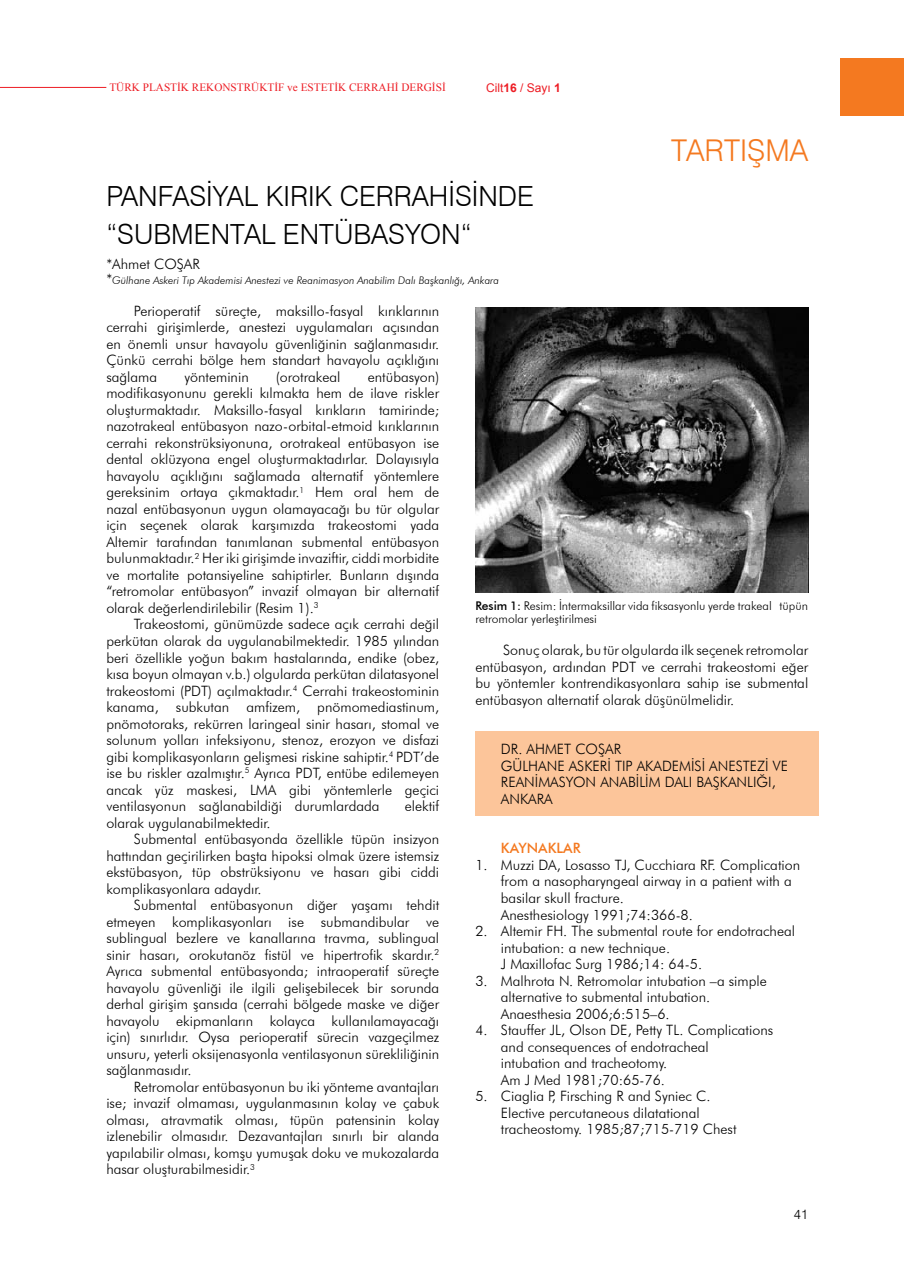
<style>
.page{position:relative;width:904px;height:1285px;background:#fff}
.page>*{position:absolute;margin:0;border:0;box-sizing:border-box;transform-origin:0 0}
.t1{font:300 30px "Swiss 721 BT";color:#f47920}
.t2{font:300 27.75px "Swiss 721 BT";color:#000}
.t3{font:300 14.25px/16.5px "Futura BT";color:#000}
.t4{font:500 14.25px "Futura BT";color:#f47920}
.t5{font:300 13.5px "Swiss 721 BT";color:#000}
.t6{font:300 12px/13.5px "Futura BT";color:#000}
.t7{font:12px "Arial";color:#ed1c24}
.t8{font:11.25px "Times New Roman";color:#ed1c24}
.t9{font:italic 300 10.5px "Futura BT";color:#000}
.s1{font-weight:700}
.s2{font-style:normal;font-size:14.25px}
.s3{font-weight:500}
</style>
<div class="page">
<div style="left:475px;top:731px;width:344px;height:84px;background:#fcc59a"></div>
<img style="left:475px;top:308px;width:333px;height:284px">
<hr style="left:0;top:87px;width:106px;height:1px;background:#ed1c24">
<div style="left:840px;top:59px;width:64px;height:57px;background:#f47920"></div>
<p class="t8" style="left:109px;top:80px;width:338px">TÜRK PLASTİK REKONSTRÜKTİF ve ESTETİK CERRAHİ DERGİSİ</p>
<p class="t7" style="left:486px;top:80px;width:76px">Cilt<span class="s1">16</span> / Sayı <span class="s1">1</span></p>
<h2 class="t2" style="left:106px;top:179px;width:33px">PANFAS</h2>
<h2 class="t2" style="left:206px;top:179px;width:23px">İYAL</h2>
<h2 class="t2" style="left:266px;top:179px;width:14px">KIRIK</h2>
<h2 class="t2" style="left:340px;top:179px;width:19px">CERRAH</h2>
<h2 class="t2" style="left:448px;top:179px;width:49px">İSİNDE</h2>
<h2 class="t2" style="left:106px;top:217px;width:30px">“SUBMENTAL</h2>
<h2 class="t2" style="left:283px;top:217px;width:19px">ENTÜBASYON</h2>
<h2 class="t2" style="left:460px;top:217px;width:12px">“</h2>
<p class="t3" style="left:106px;top:256px;width:95px">*Ahmet COŞAR</p>
<p class="t9" style="left:106px;top:273px;width:394px"><span class="s2">*</span>Gülhane Askeri Tıp Akademisi Anestezi ve Reanimasyon Anabilim Dalı Başkanlığı, Ankara</p>
<h1 class="t1" style="left:671px;top:132px;width:138px">TARTIŞMA</h1>
<p class="t3" style="left:106px;top:302px;width:334px;text-align:justify">Perioperatif süreçte, maksillo-fasyal kırıklarının cerrahi girişimlerde, anestezi uygulamaları açısından en önemli unsur havayolu güvenliğinin sağlanmasıdır.<br>Çünkü cerrahi bölge hem standart havayolu açıklığını sağlama</p>
<p class="t3" style="left:106px;top:368px;width:334px;text-align:justify;text-indent:261px">entübasyon) modifikasyonunu gerekli kılmakta hem de ilave riskler oluşturmaktadır. Maksillo-fasyal kırıkların tamirinde; nazotrakeal entübasyon nazo-orbital-etmoid kırıklarının cerrahi rekonstrüksiyonuna, orotrakeal entübasyon ise dental oklüzyona engel oluşturmaktadırlar. Dolayısıyla havayolu açıklığını sağlamada alternatif yöntemlere gereksinim ortaya çıkmaktadır.<sup>1</sup> Hem oral hem de nazal entübasyonun uygun olamayacağı bu tür olgular için seçenek olarak karşımızda trakeostomi yada Altemir tarafından tanımlanan submental entübasyon bulunmaktadır.<sup>2</sup> Her iki girişimde invaziftir, ciddi morbidite ve mortalite potansiyeline sahiptirler. Bunların dışında “retromolar entübasyon” invazif olmayan bir alternatif olarak değerlendirilebilir (Resim 1).<sup>3</sup></p>
<p class="t3" style="left:106px;top:616px;width:334px;text-align:justify;text-indent:28px">Trakeostomi, günümüzde sadece açık cerrahi değil perkütan olarak da uygulanabilmektedir. 1985 yılından beri özellikle yoğun bakım hastalarında, endike (obez, kısa boyun olmayan v.b.) olgularda perkütan dilatasyonel trakeostomi (PDT) açılmaktadır.<sup>4</sup> Cerrahi trakeostominin kanama, subkutan amfizem, pnömomediastinum, pnömotoraks, rekürren laringeal sinir hasarı, stomal ve solunum yolları infeksiyonu, stenoz, erozyon ve disfazi gibi komplikasyonların gelişmesi riskine sahiptir.<sup>4</sup> PDT’de ise bu riskler azalmıştır.<sup>5</sup> Ayrıca PDT, entübe edilemeyen ancak yüz maskesi, LMA gibi yöntemlerle geçici ventilasyonun sağlanabildiği durumlardada</p>
<p class="t3" style="left:184px;top:368px;width:66px">yönteminin</p>
<p class="t3" style="left:276px;top:368px;width:66px">(orotrakeal</p>
<p class="t3" style="left:405px;top:797px;width:36px">elektif</p>
<p class="t3" style="left:106px;top:814px;width:166px">olarak uygulanabilmektedir.</p>
<p class="t3" style="left:134px;top:830px;width:307px">Submental entübasyonda özellikle tüpün insizyon</p>
<p class="t3" style="left:106px;top:847px;width:334px">hattından geçirilirken başta hipoksi olmak üzere istemsiz</p>
<p class="t3" style="left:106px;top:863px;width:334px">ekstübasyon, tüp obstrüksiyonu ve hasarı gibi ciddi</p>
<p class="t3" style="left:106px;top:880px;width:157px">komplikasyonlara adaydır.</p>
<p class="t3" style="left:134px;top:896px;width:307px">Submental entübasyonun diğer yaşamı tehdit</p>
<p class="t3" style="left:106px;top:913px;width:334px">etmeyen komplikasyonları ise submandibular ve</p>
<p class="t3" style="left:106px;top:929px;width:334px">sublingual bezlere ve kanallarına travma, sublingual</p>
<p class="t3" style="left:106px;top:946px;width:334px">sinir hasarı, orokutanöz fistül ve hipertrofik skardır.<sup>2</sup></p>
<p class="t3" style="left:106px;top:962px;width:334px">Ayrıca submental entübasyonda; intraoperatif süreçte</p>
<p class="t3" style="left:106px;top:979px;width:334px">havayolu güvenliği ile ilgili gelişebilecek bir sorunda</p>
<p class="t3" style="left:106px;top:995px;width:334px">derhal girişim şansıda (cerrahi bölgede maske ve diğer</p>
<p class="t3" style="left:106px;top:1012px;width:334px">havayolu ekipmanların kolayca kullanılamayacağı</p>
<p class="t3" style="left:106px;top:1028px;width:334px">için) sınırlıdır. Oysa perioperatif sürecin vazgeçilmez</p>
<p class="t3" style="left:106px;top:1045px;width:334px">unsuru, yeterli oksijenasyonla ventilasyonun sürekliliğinin</p>
<p class="t3" style="left:106px;top:1061px;width:87px">sağlanmasıdır.</p>
<p class="t3" style="left:134px;top:1078px;width:307px">Retromolar entübasyonun bu iki yönteme avantajları</p>
<p class="t3" style="left:106px;top:1094px;width:334px">ise; invazif olmaması, uygulanmasının kolay ve çabuk</p>
<p class="t3" style="left:106px;top:1111px;width:334px">olması, atravmatik olması, tüpün patensinin kolay</p>
<p class="t3" style="left:106px;top:1127px;width:334px">izlenebilir olmasıdır. Dezavantajları sınırlı bir alanda</p>
<p class="t3" style="left:106px;top:1144px;width:334px">yapılabilir olması, komşu yumuşak doku ve mukozalarda</p>
<p class="t3" style="left:106px;top:1160px;width:150px">hasar oluşturabilmesidir.<sup>3</sup></p>
<p class="t6" style="left:475px;top:598px;width:334px"><span class="s3">Resim 1:</span> Resim: İntermaksillar vida fiksasyonlu yerde trakeal tüpün retromolar yerleştirilmesi</p>
<p class="t3" style="left:475px;top:641px;width:334px;text-align:justify;text-indent:28px">Sonuç olarak, bu tür olgularda ilk seçenek retromolar entübasyon, ardından PDT ve cerrahi trakeostomi eğer bu yöntemler kontrendikasyonlara sahip ise submental entübasyon alternatif olarak düşünülmelidir.</p>
<p class="t3" style="left:501px;top:740px;width:54px">Dr. ahmet</p>
<p class="t3" style="left:575px;top:740px;width:32px">cOşar</p>
<p class="t3" style="left:475px;top:757px;width:20px">G</p>
<p class="t3" style="left:512px;top:757px;width:36px">ülhane</p>
<p class="t3" style="left:569px;top:757px;width:17px">Asker</p>
<p class="t3" style="left:607px;top:757px;width:48px">İ Tı p Akadem</p>
<p class="t3" style="left:691px;top:757px;width:36px">İsİ Anestez</p>
<p class="t3" style="left:765px;top:757px;width:16px">İ ve</p>
<p class="t3" style="left:501px;top:773px;width:17px">Rean</p>
<p class="t3" style="left:535px;top:773px;width:14px">İmas</p>
<p class="t3" style="left:566px;top:773px;width:53px">yon Anab</p>
<p class="t3" style="left:636px;top:773px;width:78px">İlİm Dalı Başkan</p>
<p class="t3" style="left:747px;top:773px;width:30px">lığı,</p>
<p class="t3" style="left:501px;top:790px;width:53px">ANKARA</p>
<p class="t4" style="left:501px;top:839px;width:81px">KAYNAKLAR</p>
<p class="t3" style="left:501px;top:856px;width:301px;text-indent:-26px">1. Muzzi DA, Losasso TJ, Cucchiara RF. Complication from a nasopharyngeal airway in a patient with a basilar skull fracture.<br>Anesthesiology 1991;74:366-8.</p>
<p class="t3" style="left:501px;top:922px;width:296px;text-indent:-26px">2. Altemir FH . The submental route for endotracheal intubation: a new technique.<br>J Maxillofac Surg 1986;14: 64-5.</p>
<p class="t3" style="left:501px;top:971px;width:267px;text-indent:-26px">3. Malhrota N. Retromolar intubation –a simple alternative to submental intubation.<br>Anaesthesia 2006;6:515–6.</p>
<p class="t3" style="left:501px;top:1021px;width:274px;text-indent:-25px">4. Stauffer JL, Olson DE, Petty TL. Complications and consequences of endotracheal<br>intubation and tracheotomy.<br>Am J Med 1981;70:65-76.</p>
<p class="t3" style="left:501px;top:1087px;width:237px;text-indent:-26px">5. Ciaglia P, Firsching R and Syniec C.<br>Elective percutaneous dilatational tracheostomy. 1985;87;715-719 Chest</p>
<p class="t5" style="left:794px;top:1205px;width:16px">41</p>
</div>
